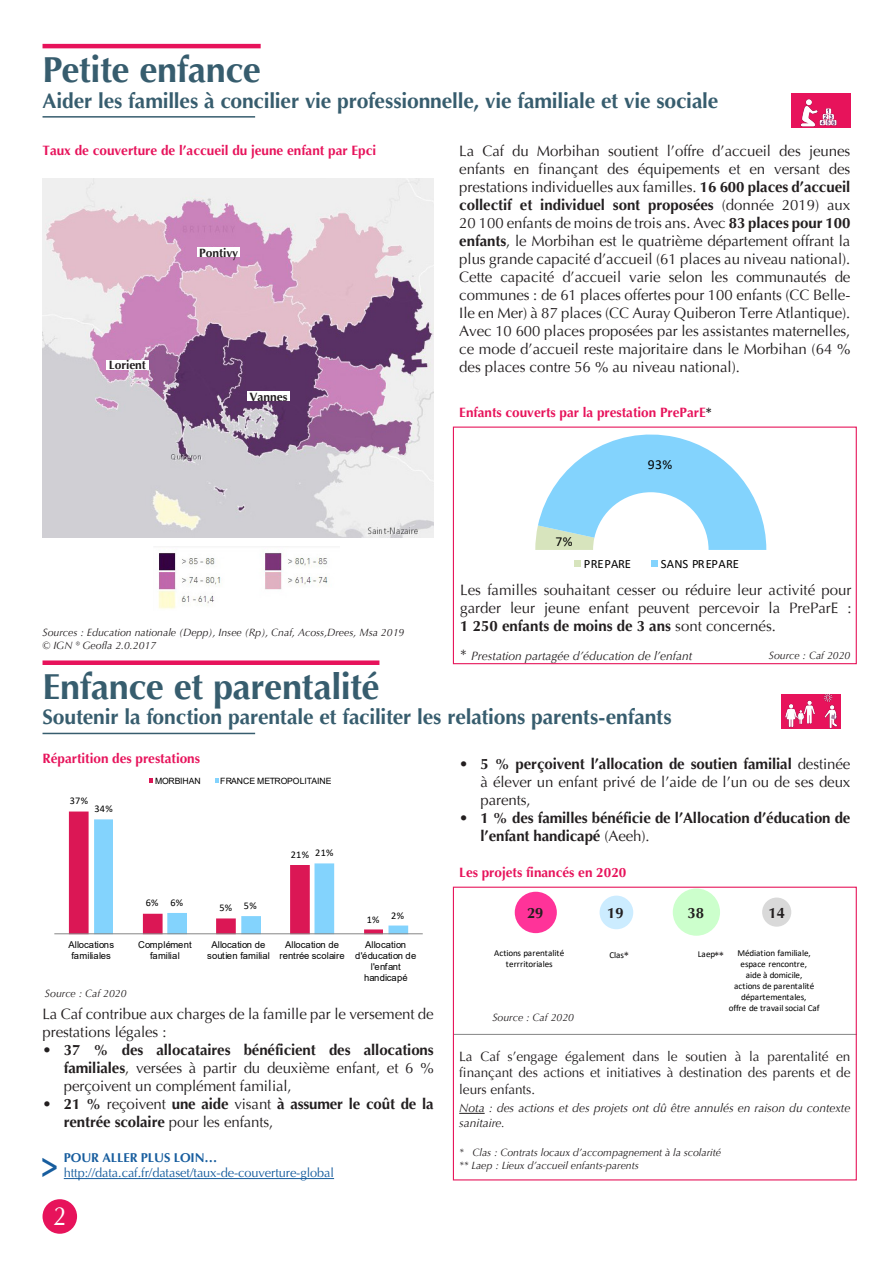
<style>
.page{position:relative;width:893px;height:1263px;background:#fff}
.page>*{position:absolute;margin:0;border:0;box-sizing:border-box;transform-origin:0 0}
.Aller_plus_loin{font:700 37.2px "Optima";color:#175d9e;scale:.75 1}
.Titre{font:700 36px "Optima";letter-spacing:-.01em;color:#375d6e}
.t1{font:26.4px "CG Omega";color:#fff;scale:.91 1}
.Titre_1{font:700 21px "Optima";letter-spacing:-.01em;color:#375d6e}
.texte_courant_1_av{font:15px/18px "Optima";letter-spacing:-.005em;color:#231f20;text-align:justify}
.Intro_ZOOM{font:700 15px/18px "Optima";letter-spacing:-.005em;color:#231f20}
.Texte_courant_0av{font:15px/18px "Optima";letter-spacing:-.005em;color:#231f20}
.t2{font:13.65px "Calibri";letter-spacing:.01em;color:#000}
.titre_cartes_Graphes{font:700 13.5px "Optima";color:#e7135b}
.texte_courant_1_av-2{font:13.5px/16.2px "Optima";letter-spacing:-.005em;color:#231f20;text-align:justify}
.Lien{font:12.75px "Optima";letter-spacing:-.005em;color:#175d9e}
.Aller_plus_loin-2{font:700 12.75px "Optima";letter-spacing:-.005em;color:#175d9e}
.t3{font:12.6px "Calibri";color:#000}
.texte_courant_1_av-3{font:italic 12px/14.4px "Optima";letter-spacing:-.005em;color:#231f20}
.Intro_ZOOM-2{font:700 12px "Optima";letter-spacing:-.005em;color:#231f20}
.Source_tableau_Carte{font:italic 10.5px "Optima";color:#231f20}
.texte_courant_1_av-4{font:italic 10.5px "Optima";letter-spacing:-.005em;color:#231f20}
.Source_tableau_Carte-2{font:700 10.5px "Optima";color:#231f20}
.t4{font:10.2px "Calibri";letter-spacing:.03em;color:#000}
.t5{font:9.45px/10.8px "Arial";letter-spacing:.025em;color:#000;text-align:center}
.t6{font:9.45px/10.8px "Arial";color:#000;text-align:center}
.t7{font:9px/11.1px "Calibri";color:#000;text-align:center}
.t8{font:8.7px "Arial";letter-spacing:-.015em;color:#000}
.s1{font-weight:700}
.s2{color:#231f20}
.s3{font-style:normal;font-size:15px}
.s4{font-weight:400}
</style>
<div class="page">
<div style="left:43px;top:1199px;width:34px;height:35px;background:#e7135b;border-radius:50%"></div>
<hr style="left:43px;top:44px;width:218px;height:4px;background:#e7135b">
<hr style="left:43px;top:116px;width:212px;height:2px;background:#375d6e">
<img style="left:791px;top:93px;width:59px;height:34px">
<div style="left:43px;top:660px;width:336px;height:5px;background:#e7135b"></div>
<hr style="left:43px;top:733px;width:212px;height:1px;background:#375d6e">
<svg style="left:781px;top:728px;width:60px;height:1px"></svg>
<div style="left:781px;top:694px;width:60px;height:34px;background:#e7135b"></div>
<img style="left:785px;top:694px;width:53px;height:34px">
<img style="left:158px;top:546px;width:170px;height:63px">
<img style="left:43px;top:179px;width:391px;height:359px">
<svg style="left:535px;top:434px;width:231px;height:116px"></svg>
<div style="left:574px;top:560px;width:7px;height:7px;background:#d7e4bd"></div>
<div style="left:651px;top:560px;width:7px;height:7px;background:#83d3fd"></div>
<div style="left:453px;top:427px;width:404px;height:237px;border:1px solid #e7185c"></div>
<svg style="left:455px;top:889px;width:400px;height:146px"></svg>
<div style="left:453px;top:887px;width:404px;height:293px;border:1px solid #e7185c"></div>
<svg style="left:69px;top:811px;width:339px;height:122px"></svg>
<hr style="left:54px;top:933px;width:369px;height:1px;background:#868686">
<svg style="left:149px;top:778px;width:4px;height:5px"></svg>
<svg style="left:215px;top:778px;width:3px;height:5px"></svg>
<svg style="left:459px;top:1113px;width:26px;height:1px"></svg>
<hr style="left:64px;top:1178px;width:270px;height:1px;background:#175d9e">
<div style="left:197px;top:247px;width:43px;height:9px;background:#fff"></div>
<div style="left:106px;top:360px;width:43px;height:9px;background:#fff"></div>
<div style="left:247px;top:392px;width:43px;height:9px;background:#fff"></div>
<p class="Titre" style="left:43px;top:50px;width:220px">Petite enfance</p>
<p class="Titre_1" style="left:43px;top:88px;width:677px">Aider les familles à concilier vie professionnelle, vie familiale et vie sociale</p>
<p class="titre_cartes_Graphes" style="left:43px;top:142px;width:335px">Taux de couverture de l’accueil du jeune enfant par Epci</p>
<p class="texte_courant_1_av" style="left:459px;top:142px;width:393px">La Caf du Morbihan soutient l’offre d’accueil des jeunes enfants en finançant des équipements et en versant des prestations individuelles aux familles. <span class="s1">16 600 places d’accueil collectif et individuel sont proposées</span> (donnée 2019) aux 20 100 enfants de moins de trois ans. Avec <span class="s1">83 places pour 100 enfants</span>, le Morbihan est le quatrième département offrant la plus grande capacité d’accueil (61 places au niveau national).<br>Cette capacité d’accueil varie selon les communautés de communes : de 61 places offertes pour 100 enfants (CC Belle-Ile en Mer) à 87 places (CC Auray Quiberon Terre Atlantique).</p>
<p class="texte_courant_1_av" style="left:459px;top:322px;width:393px">Avec 10 600 places proposées par les assistantes maternelles, ce mode d’accueil reste majoritaire dans le Morbihan (64 % des places contre 56 % au niveau national).</p>
<p class="Intro_ZOOM-2" style="left:199px;top:246px;width:41px">Pontivy</p>
<p class="Intro_ZOOM-2" style="left:109px;top:358px;width:39px">Lorient</p>
<p class="Intro_ZOOM-2" style="left:250px;top:390px;width:39px">Vannes</p>
<p class="Source_tableau_Carte" style="left:43px;top:627px;width:363px">Sources : Education nationale (Depp), Insee (Rp), Cnaf, Acoss,Drees, Msa 2019</p>
<p class="Source_tableau_Carte" style="left:43px;top:639px;width:115px">© IGN ® Geofla 2.0.2017</p>
<p class="titre_cartes_Graphes" style="left:459px;top:405px;width:254px">Enfants couverts par la prestation PreParE<span class="s2">*</span></p>
<p class="t2" style="left:555px;top:532px;width:19px">7%</p>
<p class="t2" style="left:648px;top:455px;width:26px">93%</p>
<p class="t3" style="left:584px;top:555px;width:49px">PREPARE</p>
<p class="t3" style="left:661px;top:555px;width:80px">SANS PREPARE</p>
<p class="texte_courant_1_av" style="left:460px;top:581px;width:393px">Les familles souhaitant cesser ou réduire leur activité pour garder leur jeune enfant peuvent percevoir la PreParE :<br><span class="s1">1 250 enfants de moins de 3 ans</span> sont concernés.</p>
<p class="texte_courant_1_av-3" style="left:460px;top:649px;width:234px"><span class="s3">*</span> Prestation partagée d’éducation de l’enfant</p>
<p class="t2" style="left:576px;top:605px;width:53px">PREPARE</p>
<p class="t2" style="left:660px;top:605px;width:86px">SANS PREPARE</p>
<p class="Source_tableau_Carte" style="left:769px;top:649px;width:83px">Source : Caf 2020</p>
<p class="Titre" style="left:43px;top:666px;width:338px">Enfance et parentalité</p>
<p class="Titre_1" style="left:43px;top:705px;width:630px">Soutenir la fonction parentale et faciliter les relations parents-enfants</p>
<p class="titre_cartes_Graphes" style="left:43px;top:750px;width:159px">Répartition des prestations</p>
<p class="t4" style="left:70px;top:794px;width:20px">37%</p>
<p class="t4" style="left:94px;top:802px;width:20px">34%</p>
<p class="t8" style="left:155px;top:775px;width:47px">MORBIHAN</p>
<p class="t8" style="left:220px;top:775px;width:113px">FRANCE METROPOLITAINE</p>
<p class="t4" style="left:146px;top:896px;width:14px">6%</p>
<p class="t4" style="left:170px;top:895px;width:14px">6%</p>
<p class="t4" style="left:244px;top:898px;width:14px">5%</p>
<p class="t4" style="left:219px;top:900px;width:14px">5%</p>
<p class="t4" style="left:315px;top:846px;width:20px">21%</p>
<p class="t4" style="left:291px;top:847px;width:20px">21%</p>
<p class="t4" style="left:367px;top:912px;width:14px">1%</p>
<p class="t4" style="left:391px;top:908px;width:14px">2%</p>
<p class="t5" style="left:68px;top:939px;width:47px">Allocations familiales</p>
<p class="t5" style="left:138px;top:939px;width:55px">Complément familial</p>
<p class="t5" style="left:207px;top:939px;width:64px">Allocation de soutien familial</p>
<p class="t6" style="left:280px;top:939px;width:67px">Allocation de rentrée scolaire</p>
<p class="t5" style="left:355px;top:939px;width:63px">Allocation d'éducation de l'enfant handicapé</p>
<p class="Source_tableau_Carte" style="left:45px;top:987px;width:83px">Source : Caf 2020</p>
<p class="Texte_courant_0av" style="left:43px;top:1005px;width:393px">La Caf contribue aux charges de la famille par le versement de prestations légales :</p>
<p class="texte_courant_1_av" style="left:64px;top:1041px;width:371px;text-indent:-21px">• <span class="s1">37 % des allocataires bénéficient des allocations familiales</span>, versées à partir du deuxième enfant, et 6 % perçoivent un complément familial,</p>
<p class="Intro_ZOOM" style="left:64px;top:1095px;width:371px;text-indent:-21px"><span class="s4">•</span> 21 % <span class="s4">reçoivent</span> une aide <span class="s4">visant</span> à assumer le coût de la rentrée scolaire <span class="s4">pour les enfants,</span></p>
<p class="Aller_plus_loin" style="left:41px;top:1143px;width:24px">&gt;</p>
<p class="Aller_plus_loin-2" style="left:64px;top:1150px;width:155px">POUR ALLER PLUS LOIN…</p>
<p class="Lien" style="left:64px;top:1165px;width:272px">http://data.caf.fr/dataset/taux-de-couverture-global</p>
<p class="t1" style="left:53px;top:1200px;width:16px">2</p>
<p class="texte_courant_1_av" style="left:480px;top:755px;width:371px;text-indent:-21px">• <span class="s1">5 % perçoivent l’allocation de soutien familial</span> destinée à élever un enfant privé de l’aide de l’un ou de ses deux parents,</p>
<p class="Intro_ZOOM" style="left:480px;top:809px;width:371px;text-indent:-21px"><span class="s4">•</span> 1 % des familles bénéficie de l’Allocation d’éducation de l’enfant handicapé <span class="s4">(Aeeh).</span></p>
<p class="titre_cartes_Graphes" style="left:459px;top:864px;width:169px">Les projets financés en 2020</p>
<p class="Intro_ZOOM" style="left:527px;top:904px;width:18px">29</p>
<p class="Intro_ZOOM" style="left:607px;top:904px;width:18px">19</p>
<p class="Intro_ZOOM" style="left:687px;top:904px;width:18px">38</p>
<p class="Intro_ZOOM" style="left:769px;top:904px;width:18px">14</p>
<p class="t7" style="left:494px;top:947px;width:71px">Actions parentalité terrritoriales</p>
<p class="t7" style="left:610px;top:949px;width:16px">Clas</p>
<p class="t7" style="left:698px;top:948px;width:19px">Laep</p>
<p class="t7" style="left:729px;top:947px;width:92px">Médiation familiale, espace rencontre,<br>aide à domicile,<br>actions de parentalité départementales,<br>offre de travail social Caf</p>
<p class="Source_tableau_Carte-2" style="left:624px;top:950px;width:6px">*</p>
<p class="Source_tableau_Carte-2" style="left:715px;top:950px;width:11px">**</p>
<p class="Source_tableau_Carte" style="left:492px;top:1011px;width:83px">Source : Caf 2020</p>
<p class="texte_courant_1_av-2" style="left:459px;top:1049px;width:393px">La Caf s’engage également dans le soutien à la parentalité en finançant des actions et initiatives à destination des parents et de leurs enfants.</p>
<p class="texte_courant_1_av-3" style="left:459px;top:1101px;width:393px">Nota : des actions et des projets ont dû être annulés en raison du contexte sanitaire.</p>
<p class="texte_courant_1_av-4" style="left:459px;top:1146px;width:263px">* Clas : Contrats locaux d’accompagnement à la scolarité</p>
<p class="texte_courant_1_av-4" style="left:459px;top:1160px;width:181px">** Laep : Lieux d’accueil enfants-parents</p>
</div>
